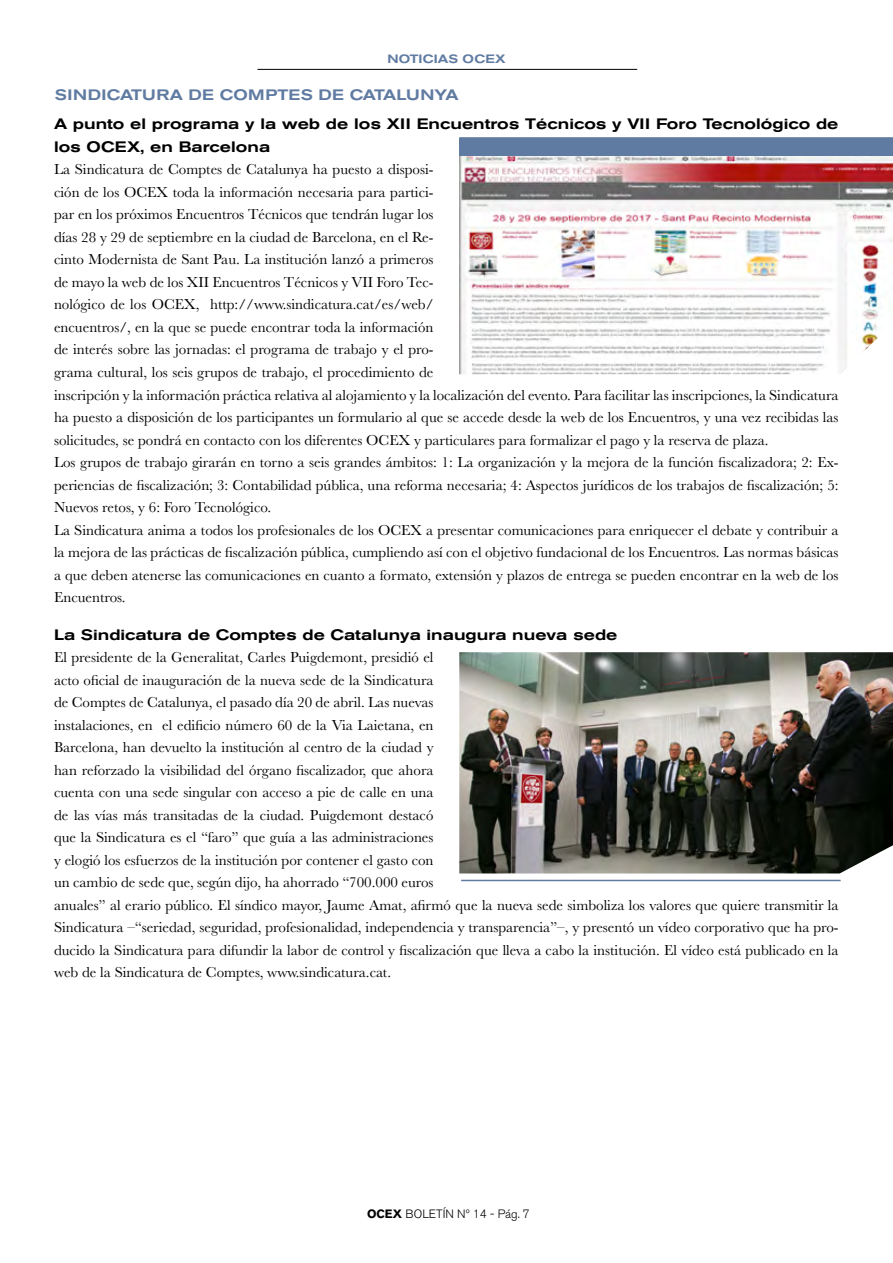
<style>
.page{position:relative;width:893px;height:1263px;background:#fff}
.page>*{position:absolute;margin:0;border:0;box-sizing:border-box;transform-origin:0 0}
.t1{font:15px/22.5px "Baskerville";color:#000}
.t2{font:500 expanded 15px/22.5px "Akzidenz Grotesk BE";color:#000}
.t3{font:500 expanded 15px "Akzidenz Grotesk BE";letter-spacing:.02em;color:#607ba2}
.t4{font:300 12px "Akzidenz Grotesk BE";color:#000}
.t5{font:500 expanded 12px "Akzidenz Grotesk BE";letter-spacing:.02em;color:#607ba2}
.s1{font-weight:700}
</style>
<div class="page">
<hr style="left:257px;top:69px;width:380px;height:1px;background:#000">
<img style="left:459px;top:156px;width:434px;height:218px">
<div style="left:459px;top:137px;width:434px;height:19px;background:#607ba2"></div>
<img style="left:459px;top:652px;width:434px;height:221px">
<hr style="left:461px;top:880px;width:380px;height:1px;background:#607ba2">
<p class="t5" style="left:387px;top:52px;width:120px">NOTICIAS OCEX</p>
<p class="t3" style="left:55px;top:86px;width:405px">SINDICATURA DE COMPTES DE CATALUNYA</p>
<p class="t2" style="left:54px;top:113px;width:786px">A punto el programa y la web de los XII Encuentros Técnicos y VII Foro Tecnológico de los OCEX, en Barcelona</p>
<p class="t1" style="left:54px;top:159px;width:786px">La Sindicatura de Comptes de Catalunya ha puesto a disposi-<br>ción de los OCEX toda la información necesaria para partici-<br>par en los próximos Encuentros Técnicos que tendrán lugar los<br>días 28 y 29 de septiembre en la ciudad de Barcelona, en el Re-<br>cinto Modernista de Sant Pau. La institución lanzó a primeros<br>de mayo la web de los XII Encuentros Técnicos y VII Foro Tec-<br>nológico de los OCEX, http://www.sindicatura.cat/es/web/<br>encuentros/, en la que se puede encontrar toda la información<br>de interés sobre las jornadas: el programa de trabajo y el pro-<br>grama cultural, los seis grupos de trabajo, el procedimiento de<br>inscripción y la información práctica relativa al alojamiento y la localización del evento. Para facilitar las inscripciones, la Sindicatura ha puesto a disposición de los participantes un formulario al que se accede desde la web de los Encuentros, y una vez recibidas las solicitudes, se pondrá en contacto con los diferentes OCEX y particulares para formalizar el pago y la reserva de plaza.<br>Los grupos de trabajo girarán en torno a seis grandes ámbitos: 1: La organización y la mejora de la función fiscalizadora; 2: Ex&shy;periencias de fiscalización; 3: Contabilidad pública, una reforma necesaria; 4: Aspectos jurídicos de los trabajos de fiscalización; 5:<br>Nuevos retos, y 6: Foro Tecnológico.<br>La Sindicatura anima a todos los profesionales de los OCEX a presentar comunicaciones para enriquecer el debate y contribuir a la mejora de las prácticas de fiscalización pública, cumpliendo así con el objetivo fundacional de los Encuentros. Las normas básicas a que deben atenerse las comunicaciones en cuanto a formato, extensión y plazos de entrega se pueden encontrar en la web de los Encuentros.</p>
<p class="t2" style="left:54px;top:623px;width:565px">La Sindicatura de Comptes de Catalunya inaugura nueva sede</p>
<p class="t1" style="left:54px;top:646px;width:786px">El presidente de la Generalitat, Carles Puigdemont, presidió el<br>acto oficial de inauguración de la nueva sede de la Sindicatura<br>de Comptes de Catalunya, el pasado día 20 de abril. Las nuevas<br>instalaciones, en el edificio número 60 de la Via Laietana, en<br>Barcelona, han devuelto la institución al centro de la ciudad y<br>han reforzado la visibilidad del órgano fiscalizador, que ahora<br>cuenta con una sede singular con acceso a pie de calle en una<br>de las vías más transitadas de la ciudad. Puigdemont destacó<br>que la Sindicatura es el “faro” que guía a las administraciones<br>y elogió los esfuerzos de la institución por contener el gasto con<br>un cambio de sede que, según dijo, ha ahorrado “700.000 euros<br>anuales” al erario público. El síndico mayor, Jaume Amat, afirmó que la nueva sede simboliza los valores que quiere transmitir la Sindicatura –“seriedad, seguridad, profesionalidad, independencia y transparencia”–, y presentó un vídeo corporativo que ha pro&shy;ducido la Sindicatura para difundir la labor de control y fiscalización que lleva a cabo la institución. El vídeo está publicado en la web de la Sindicatura de Comptes, www.sindicatura.cat.</p>
<p class="t4" style="left:367px;top:1207px;width:164px"><span class="s1">OCEX</span> BOLETÍN Nº 14 - Pág. 7</p>
</div>
